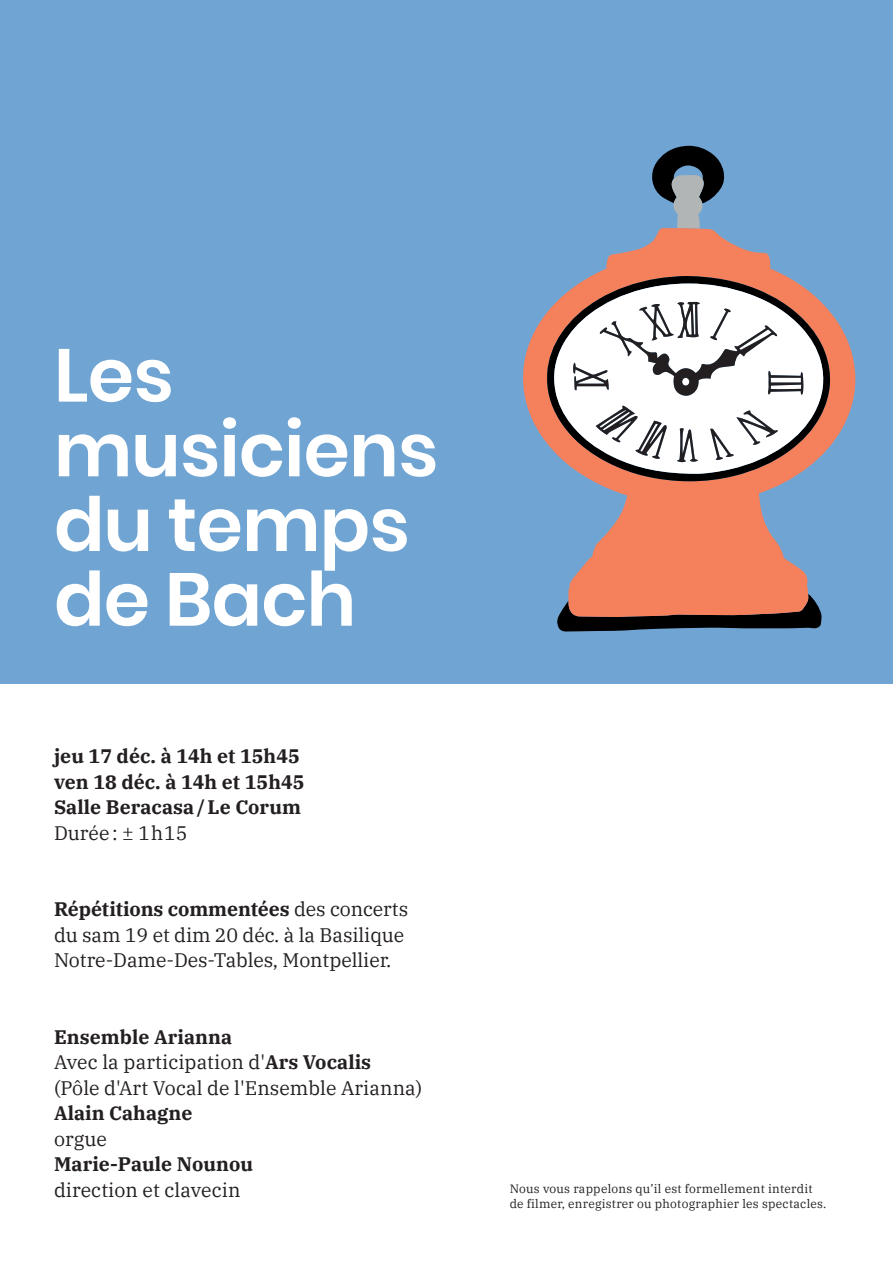
<style>
.page{position:relative;width:893px;height:1263px;background:#fff}
.page>*{position:absolute;margin:0;border:0;box-sizing:border-box;transform-origin:0 0}
.t1{font:600 74.7px/74.7px "Poppins";letter-spacing:-.01em;color:#fff}
.t2{font:19.5px/25.5px "IBM Plex Serif";color:#231f20}
.t3{font:700 19.5px/25.5px "IBM Plex Serif";color:#231f20}
.General___ours{font:12px "IBM Plex Serif";letter-spacing:.02em;color:#231f20}
.s1{font-weight:400}
.s2{font-weight:700}
</style>
<div class="page">
<div style="left:0;top:0;width:893px;height:684px;background:#70a4d2"></div>
<svg style="left:652px;top:146px;width:73px;height:82px"></svg>
<svg style="left:557px;top:617px;width:265px;height:14px;background:#10181f"></svg>
<svg style="left:523px;top:228px;width:333px;height:389px"></svg>
<svg style="left:546px;top:276px;width:285px;height:205px"></svg>
<svg style="left:554px;top:284px;width:270px;height:190px;background:#d0b3ac"></svg>
<svg style="left:596px;top:406px;width:71px;height:53px;background:#c3c4c5"></svg>
<svg style="left:677px;top:428px;width:21px;height:35px"></svg>
<svg style="left:710px;top:410px;width:68px;height:50px;background:#d9d9da"></svg>
<svg style="left:573px;top:301px;width:231px;height:95px;background:#d5d3d4"></svg>
<p class="t1" style="left:54px;top:338px;width:386px">Les musiciens</p>
<p class="t1" style="left:54px;top:488px;width:357px">du temps de Bach</p>
<p class="t3" style="left:54px;top:742px;width:252px">jeu 17 déc. à 14h et 15h45 ven 18 déc. à 14h et 15h45<br>Salle Beracasa/Le Corum</p>
<p class="t2" style="left:54px;top:818px;width:135px">Durée: ± 1h15</p>
<p class="t3" style="left:54px;top:895px;width:356px">Répétitions commentées <span class="s1">des concerts</span></p>
<p class="t2" style="left:54px;top:920px;width:352px">du sam 19 et dim 20 déc. à la Basilique<br>Notre-Dame-Des-Tables, Montpellier.</p>
<p class="t3" style="left:54px;top:1022px;width:180px">Ensemble Arianna</p>
<p class="t2" style="left:54px;top:1048px;width:319px">Avec la participation d'<span class="s2">Ars Vocalis</span></p>
<p class="t2" style="left:54px;top:1073px;width:370px">(Pôle d'Art Vocal de l'Ensemble Arianna)<br><span class="s2">Alain Cahagne<br></span>orgue</p>
<p class="t3" style="left:54px;top:1150px;width:201px">Marie-Paule Nounou</p>
<p class="t2" style="left:54px;top:1175px;width:188px">direction et clavecin</p>
<p class="General___ours" style="left:510px;top:1179px;width:304px">Nous vous rappelons qu’il est formellement interdit</p>
<p class="General___ours" style="left:510px;top:1194px;width:318px">de filmer, enregistrer ou photographier les spectacles.</p>
</div>
